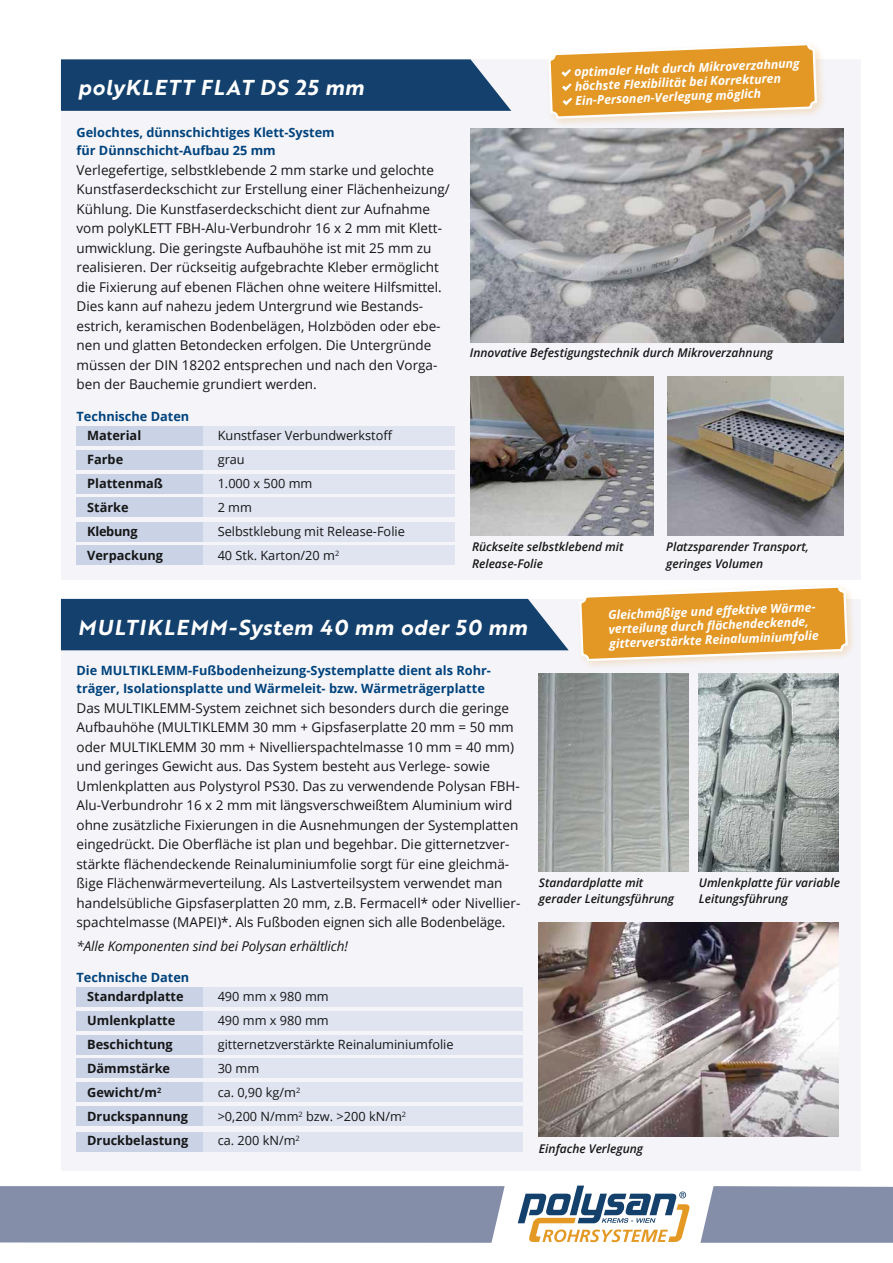
<style>
.page{position:relative;width:893px;height:1263px;background:#fff}
.page>*{position:absolute;margin:0;border:0;box-sizing:border-box;transform-origin:0 0}
.t1{font:21px "Brother 1816 Bold Italic";letter-spacing:.045em;color:#fff}
.t2{font:21px "Brother 1816 Bold Italic";letter-spacing:.07em;color:#fff}
.t3{font:13.5px/19.5px "Open Sans";color:#151616}
.t4{font:italic 13.5px "Open Sans";letter-spacing:-.01em;color:#151616}
.t5{font:700 12.75px/18px "Open Sans";color:#00437d}
.t6{font:12.75px "Open Sans";color:#151616}
.t7{font:700 12.75px "Open Sans";color:#151616}
.t8{font:700 12.75px "Open Sans";letter-spacing:-.02em;color:#151616}
.t9{font:italic 700 12.3px/14.4px "Open Sans";color:#fff}
.t10{font:italic 600 12px/16.5px "Open Sans";color:#151616}
</style>
<div class="page">
<svg style="left:700px;top:1186px;width:193px;height:57px;background:#8a93ad"></svg>
<div style="left:0;top:1186px;width:505px;height:57px;background:#858ea9"></div>
<svg style="left:518px;top:1185px;width:172px;height:57px"></svg>
<div style="left:61px;top:59px;width:799px;height:521px;background:#f5f4f8"></div>
<svg style="left:61px;top:59px;width:450px;height:52px;background:#1e4973"></svg>
<div style="left:183px;top:426px;width:272px;height:19px;background:#e0e4f1"></div>
<div style="left:183px;top:545px;width:272px;height:19px;background:#e0e4f1"></div>
<div style="left:183px;top:451px;width:272px;height:19px;background:#e0e4f1"></div>
<div style="left:183px;top:474px;width:272px;height:19px;background:#e0e4f1"></div>
<div style="left:183px;top:498px;width:272px;height:19px;background:#e0e4f1"></div>
<div style="left:183px;top:522px;width:272px;height:19px;background:#e0e4f1"></div>
<img style="left:668px;top:377px;width:175px;height:98px">
<img style="left:471px;top:377px;width:182px;height:159px">
<img style="left:471px;top:128px;width:372px;height:215px">
<div style="left:545px;top:40px;width:281px;height:88px;background:#e39826;opacity:.22"></div>
<svg style="left:547px;top:40px;width:271px;height:80px"></svg>
<div style="left:77px;top:426px;width:126px;height:19px;background:#cad2e6"></div>
<div style="left:77px;top:545px;width:126px;height:19px;background:#cad2e6"></div>
<div style="left:77px;top:451px;width:126px;height:19px;background:#cad2e6"></div>
<div style="left:77px;top:474px;width:126px;height:19px;background:#cad2e6"></div>
<div style="left:77px;top:498px;width:126px;height:19px;background:#cad2e6"></div>
<div style="left:77px;top:522px;width:126px;height:19px;background:#cad2e6"></div>
<div style="left:61px;top:599px;width:799px;height:572px;background:#f5f4f8"></div>
<div style="left:61px;top:599px;width:508px;height:51px;background:#13406c"></div>
<div style="left:183px;top:987px;width:340px;height:19px;background:#e0e4f1"></div>
<div style="left:183px;top:1106px;width:340px;height:19px;background:#e0e4f1"></div>
<div style="left:183px;top:1132px;width:340px;height:19px;background:#e0e4f1"></div>
<div style="left:183px;top:1011px;width:340px;height:20px;background:#e0e4f1"></div>
<div style="left:183px;top:1035px;width:340px;height:19px;background:#e0e4f1"></div>
<div style="left:183px;top:1058px;width:340px;height:19px;background:#e0e4f1"></div>
<div style="left:183px;top:1083px;width:340px;height:19px;background:#e0e4f1"></div>
<img style="left:539px;top:922px;width:300px;height:215px">
<div style="left:576px;top:583px;width:281px;height:87px;background:#e39826;opacity:.22"></div>
<svg style="left:578px;top:475px;width:271px;height:187px"></svg>
<img style="left:539px;top:674px;width:150px;height:197px">
<img style="left:699px;top:674px;width:140px;height:197px">
<div style="left:77px;top:987px;width:126px;height:19px;background:#cad2e6"></div>
<div style="left:77px;top:1106px;width:126px;height:19px;background:#cad2e6"></div>
<div style="left:77px;top:1132px;width:126px;height:19px;background:#cad2e6"></div>
<div style="left:77px;top:1011px;width:126px;height:20px;background:#cad2e6"></div>
<div style="left:77px;top:1035px;width:126px;height:19px;background:#cad2e6"></div>
<div style="left:77px;top:1058px;width:126px;height:19px;background:#cad2e6"></div>
<div style="left:77px;top:1083px;width:126px;height:19px;background:#cad2e6"></div>
<h1 class="t2" style="left:78px;top:72px;width:288px">polyKLETT FLAT DS 25 mm</h1>
<p class="t5" style="left:77px;top:123px;width:260px">Gelochtes, dünnschichtiges Klett-System für Dünnschicht-Aufbau 25 mm</p>
<p class="t3" style="left:77px;top:160px;width:375px">Verlegefertige, selbstklebende 2 mm starke und gelochte Kunstfaserdeckschicht zur Erstellung einer Flächenheizung/ Kühlung. Die Kunstfaserdeckschicht dient zur Aufnahme vom polyKLETT FBH-Alu-Verbundrohr 16 x 2 mm mit Klett&shy;umwicklung. Die geringste Aufbauhöhe ist mit 25 mm zu realisieren. Der rückseitig aufgebrachte Kleber ermöglicht die Fixierung auf ebenen Flächen ohne weitere Hilfsmittel.<br>Dies kann auf nahezu jedem Untergrund wie Bestands&shy;estrich, keramischen Bodenbelägen, Holzböden oder ebe&shy;nen und glatten Betondecken erfolgen. Die Untergründe müssen der DIN 18202 entsprechen und nach den Vorga&shy;ben der Bauchemie grundiert werden.</p>
<p class="t5" style="left:77px;top:407px;width:114px">Technische Daten</p>
<p class="t7" style="left:87px;top:427px;width:56px">Material</p>
<p class="t6" style="left:218px;top:427px;width:176px">Kunstfaser Verbundwerkstoff</p>
<p class="t7" style="left:87px;top:451px;width:38px">Farbe</p>
<p class="t6" style="left:218px;top:451px;width:29px">grau</p>
<p class="t7" style="left:87px;top:475px;width:77px">Plattenmaß</p>
<p class="t6" style="left:218px;top:475px;width:96px">1.000 x 500 mm</p>
<p class="t7" style="left:87px;top:499px;width:43px">Stärke</p>
<p class="t6" style="left:218px;top:499px;width:36px">2 mm</p>
<p class="t8" style="left:87px;top:523px;width:52px">Klebung</p>
<p class="t6" style="left:218px;top:523px;width:189px">Selbstklebung mit Release-Folie</p>
<p class="t7" style="left:87px;top:547px;width:77px">Verpackung</p>
<p class="t6" style="left:218px;top:547px;width:123px">40 Stk. Karton/20 m<sup>2</sup></p>
<p class="t9" style="left:574px;top:64px;width:227px;rotate:-2deg">optimaler Halt durch Mikroverzahnung höchste Flexibilität bei Korrekturen<br>Ein-Personen-Verlegung möglich</p>
<p class="t10" style="left:470px;top:344px;width:305px">Innovative Befestigungstechnik durch Mikroverzahnung</p>
<p class="t10" style="left:472px;top:538px;width:153px">Rückseite selbstklebend mit<br>Release-Folie</p>
<p class="t10" style="left:666px;top:538px;width:144px">Platzsparender Transport, geringes Volumen</p>
<h1 class="t1" style="left:78px;top:611px;width:451px">MULTIKLEMM-System 40 mm oder 50 mm</h1>
<p class="t5" style="left:77px;top:661px;width:416px">Die MULTIKLEMM-Fußbodenheizung-Systemplatte dient als Rohr&shy;träger, Isolationsplatte und Wärmeleit- bzw. Wärmeträgerplatte</p>
<p class="t3" style="left:77px;top:698px;width:445px">Das MULTIKLEMM-System zeichnet sich besonders durch die geringe Aufbauhöhe (MULTIKLEMM 30 mm + Gipsfaserplatte 20 mm = 50 mm oder MULTIKLEMM 30 mm + Nivellierspachtelmasse 10 mm = 40 mm) und geringes Gewicht aus. Das System besteht aus Verlege- sowie Umlenkplatten aus Polystyrol PS30. Das zu verwendende Polysan FBH-Alu-Verbundrohr 16 x 2 mm mit längsverschweißtem Aluminium wird ohne zusätzliche Fixierungen in die Ausnehmungen der Systemplatten eingedrückt. Die Oberfläche ist plan und begehbar. Die gitternetzver&shy;stärkte flächendeckende Reinaluminiumfolie sorgt für eine gleichmä&shy;ßige Flächenwärmeverteilung. Als Lastverteilsystem verwendet man handelsübliche Gipsfaserplatten 20 mm, z.B. Fermacell* oder Nivellier&shy;spachtelmasse (MAPEI)*. Als Fußboden eignen sich alle Bodenbeläge.</p>
<p class="t4" style="left:77px;top:937px;width:273px">*Alle Komponenten sind bei Polysan erhältlich!</p>
<p class="t5" style="left:77px;top:968px;width:114px">Technische Daten</p>
<p class="t7" style="left:87px;top:987px;width:98px">Standardplatte</p>
<p class="t6" style="left:218px;top:988px;width:113px">490 mm x 980 mm</p>
<p class="t7" style="left:87px;top:1011px;width:90px">Umlenkplatte</p>
<p class="t6" style="left:218px;top:1012px;width:113px">490 mm x 980 mm</p>
<p class="t7" style="left:87px;top:1035px;width:87px">Beschichtung</p>
<p class="t6" style="left:218px;top:1036px;width:237px">gitternetzverstärkte Reinaluminiumfolie</p>
<p class="t7" style="left:87px;top:1059px;width:84px">Dämmstärke</p>
<p class="t6" style="left:218px;top:1060px;width:43px">30 mm</p>
<p class="t7" style="left:87px;top:1083px;width:76px">Gewicht/m<sup>2</sup></p>
<p class="t6" style="left:218px;top:1084px;width:84px">ca. 0,90 kg/m<sup>2</sup></p>
<p class="t7" style="left:87px;top:1107px;width:102px">Druckspannung</p>
<p class="t6" style="left:218px;top:1108px;width:190px">&gt;0,200 N/mm<sup>2</sup> bzw. &gt;200 kN/m<sup>2</sup></p>
<p class="t7" style="left:87px;top:1131px;width:103px">Druckbelastung</p>
<p class="t6" style="left:218px;top:1132px;width:84px">ca. 200 kN/m<sup>2</sup></p>
<p class="t9" style="left:608px;top:607px;width:217px;rotate:-2deg">Gleichmäßige und eff ektive Wärme&shy;verteilung durch fl ächendeckende, gitterverstärkte Reinaluminiumfolie</p>
<p class="t10" style="left:539px;top:874px;width:137px">Standardplatte mit gerader Leitungsführung</p>
<p class="t10" style="left:699px;top:874px;width:143px">Umlenkplatte für variable<br>Leitungsführung</p>
<p class="t10" style="left:539px;top:1140px;width:106px">Einfache Verlegung</p>
</div>
